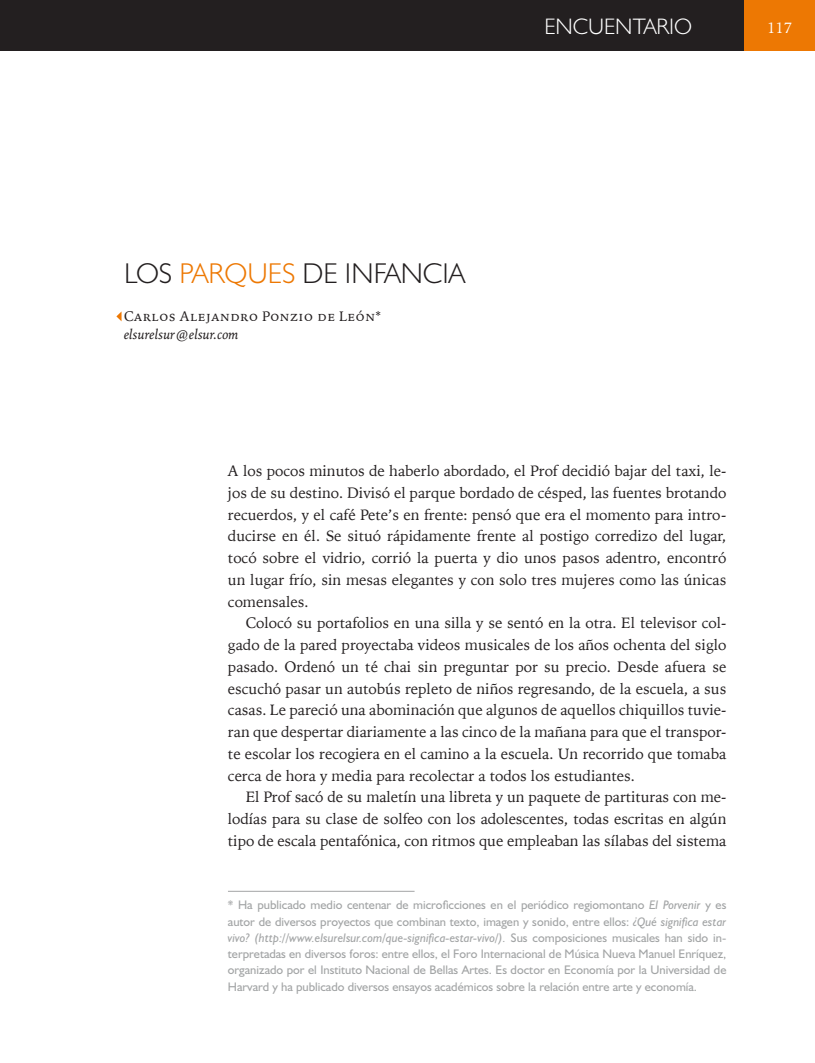
<style>
.page{position:relative;width:815px;height:1063px;background:#fff}
.page>*{position:absolute;margin:0;border:0;box-sizing:border-box;transform-origin:0 0}
.Títtulo_artículo{font:300 28.75px "Humanist 521 BT";color:#231f20}
.t1{font:300 22.5px "Humanist 521 BT";color:#fff}
.Body_con{font:15px/21.8px "Iowan Old Style";color:#231f20;text-align:justify}
.Body_sin{font:15px/21.8px "Iowan Old Style";color:#231f20;text-align:justify}
.t2{font:15px "Iowan Old Style";color:#fff}
.Autor{font:13.75px "Iowan Old Style";color:#231f20}
.correo_electrónico{font:italic 13.75px "Iowan Old Style";color:#231f20}
.nota_con_linea{font:12.5px/16.2px "Humanist 521 BT";color:#a3a5a6;text-align:justify}
.s1{color:#ed7803}
.s2{font-style:italic}
</style>
<div class="page">
<svg style="left:116px;top:311px;width:6px;height:10px"></svg>
<div style="left:0;top:0;width:745px;height:50px;background:#231f20"></div>
<div style="left:744px;top:0;width:71px;height:50px;background:#ed7803"></div>
<hr style="left:228px;top:891px;width:187px;height:1px;background:#a3a5a6">
<h2 class="t1" style="left:544px;top:12px;width:149px">ENCUENTARIO</h2>
<p class="t2" style="left:767px;top:14px;width:27px">117</p>
<p class="Títtulo_artículo" style="left:124px;top:256px;width:343px">LOS <span class="s1">PARQUES</span> DE INFANCIA</p>
<p class="Autor" style="left:124px;top:304px;width:259px">Carlos Alejandro Ponzio de León*</p>
<p class="correo_electrónico" style="left:124px;top:323px;width:116px">elsurelsur@elsur.com</p>
<p class="Body_sin" style="left:228px;top:459px;width:500px">A los pocos minutos de haberlo abordado, el Prof decidió bajar del taxi, le&shy;jos de su destino. Divisó el parque bordado de césped, las fuentes brotando recuerdos, y el café Pete’s en frente: pensó que era el momento para intro&shy;ducirse en él. Se situó rápidamente frente al postigo corredizo del lugar, tocó sobre el vidrio, corrió la puerta y dio unos pasos adentro, encontró un lugar frío, sin mesas elegantes y con solo tres mujeres como las únicas comensales.</p>
<p class="Body_con" style="left:228px;top:612px;width:500px;text-indent:18px">Colocó su portafolios en una silla y se sentó en la otra. El televisor col&shy;gado de la pared proyectaba videos musicales de los años ochenta del siglo pasado. Ordenó un té chai sin preguntar por su precio. Desde afuera se escuchó pasar un autobús repleto de niños regresando, de la escuela, a sus casas. Le pareció una abominación que algunos de aquellos chiquillos tuvie&shy;ran que despertar diariamente a las cinco de la mañana para que el transpor&shy;te escolar los recogiera en el camino a la escuela. Un recorrido que tomaba cerca de hora y media para recolectar a todos los estudiantes.</p>
<p class="Body_con" style="left:228px;top:786px;width:500px;text-indent:18px">El Prof sacó de su maletín una libreta y un paquete de partituras con me&shy;lodías para su clase de solfeo con los adolescentes, todas escritas en algún tipo de escala pentafónica, con ritmos que empleaban las sílabas del sistema</p>
<p class="nota_con_linea" style="left:228px;top:897px;width:500px">* Ha publicado medio centenar de microficciones en el periódico regiomontano <span class="s2">El Porvenir</span> y es autor de diversos proyectos que combinan texto, imagen y sonido, entre ellos: <span class="s2">¿Qué significa estar vivo? (http://www.elsurelsur.com/que-significa-estar-vivo/).</span> Sus composiciones musicales han sido in&shy;terpretadas en diversos foros: entre ellos, el Foro Internacional de Música Nueva Manuel Enríquez, organizado por el Instituto Nacional de Bellas Artes. Es doctor en Economía por la Universidad de Harvard y ha publicado diversos ensayos académicos sobre la relación entre arte y economía.</p>
</div>
